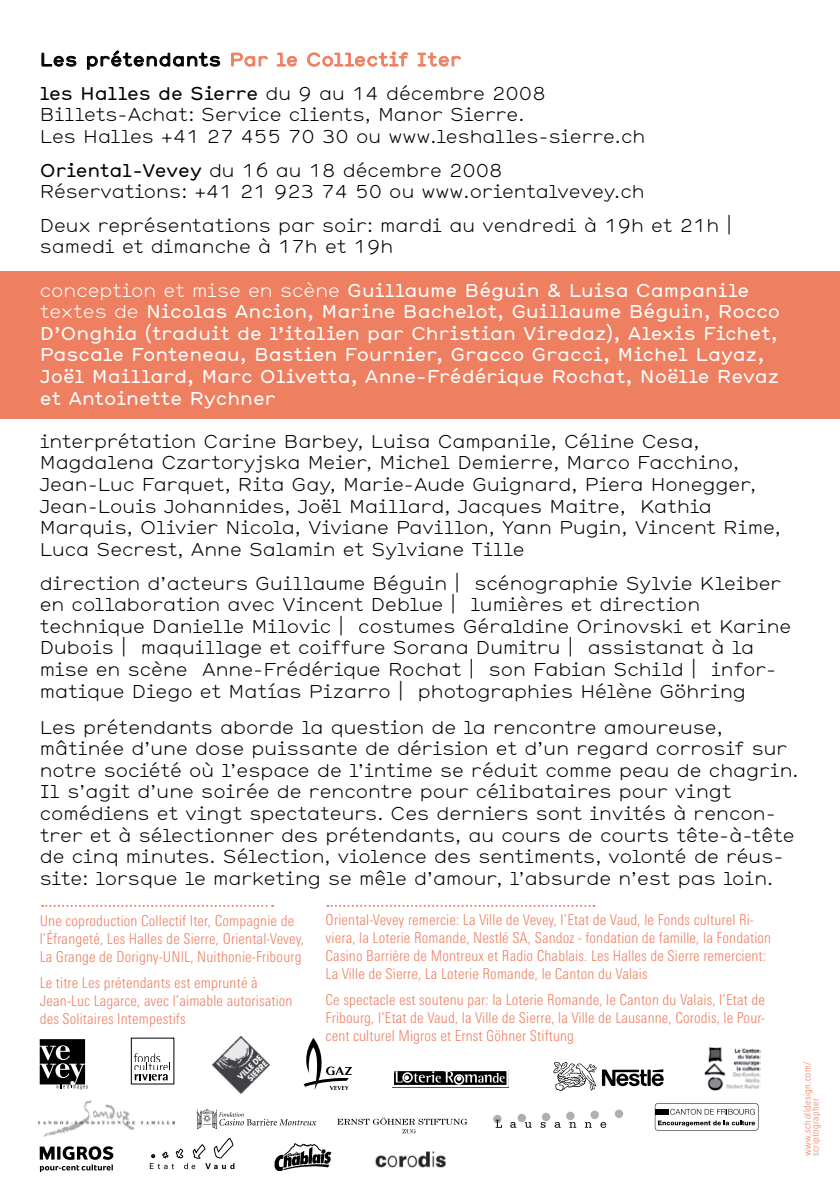
<style>
.page{position:relative;width:840px;height:1191px;background:#fff}
.page>*{position:absolute;margin:0;border:0;box-sizing:border-box;transform-origin:0 0}
.t1{font:300 18px/21.6px "Hermes";color:#000}
.t2{font:18px/21.6px "Hermes";color:#fff}
.t3{font:18px/33.6px "Hermes";letter-spacing:.03em;color:#000}
.t4{font:300 condensed 15px/18px "LT Univers";letter-spacing:.01em;color:#ee7f60}
.t5{font:300 condensed 10px/8px "LT Univers";letter-spacing:.04em;color:#ee7f60}
.s1{color:#ee7f60}
.s2{font-weight:300}
.s3{font-weight:400}
</style>
<div class="page">
<div style="left:0;top:271px;width:839px;height:147px;background:#ee7f60"></div>
<svg style="left:41px;top:52px;width:36px;height:15px"></svg>
<svg style="left:87px;top:50px;width:133px;height:20px"></svg>
<svg style="left:231px;top:52px;width:37px;height:15px"></svg>
<svg style="left:276px;top:52px;width:21px;height:15px"></svg>
<svg style="left:307px;top:51px;width:101px;height:16px"></svg>
<svg style="left:417px;top:52px;width:44px;height:15px"></svg>
<svg style="left:42px;top:905px;width:231px;height:2px"></svg>
<svg style="left:327px;top:905px;width:267px;height:2px"></svg>
<img style="left:39px;top:1100px;width:135px;height:36px">
<svg style="left:40px;top:1039px;width:48px;height:50px"></svg>
<svg style="left:394px;top:1071px;width:111px;height:13px"></svg>
<div style="left:391px;top:1068px;width:117px;height:19px;border:2px solid #fff"></div>
<svg style="left:394px;top:1071px;width:110px;height:11px"></svg>
<svg style="left:553px;top:1062px;width:110px;height:29px"></svg>
<svg style="left:274px;top:1143px;width:57px;height:28px"></svg>
<svg style="left:134px;top:1053px;width:36px;height:27px"></svg>
<svg style="left:150px;top:1138px;width:84px;height:31px"></svg>
<svg style="left:197px;top:1108px;width:119px;height:21px"></svg>
<svg style="left:40px;top:1146px;width:73px;height:26px"></svg>
<img style="left:375px;top:1151px;width:70px;height:16px">
<svg style="left:654px;top:1103px;width:104px;height:27px"></svg>
<div style="left:654px;top:1109px;width:14px;height:5px;background:#000"></div>
<img style="left:213px;top:1036px;width:57px;height:57px">
<img style="left:704px;top:1047px;width:56px;height:43px">
<svg style="left:303px;top:1038px;width:49px;height:52px"></svg>
<svg style="left:337px;top:1117px;width:130px;height:16px"></svg>
<svg style="left:492px;top:1114px;width:9px;height:9px"></svg>
<div style="left:517px;top:1113px;width:9px;height:9px;background:#aeafb2;border-radius:50%"></div>
<div style="left:541px;top:1112px;width:9px;height:9px;background:#aeafb2;border-radius:50%"></div>
<svg style="left:565px;top:1111px;width:9px;height:9px"></svg>
<div style="left:590px;top:1110px;width:8px;height:9px;background:#aeafb2;border-radius:50%"></div>
<div style="left:614px;top:1109px;width:9px;height:9px;background:#aeafb2;border-radius:50%"></div>
<svg style="left:495px;top:1119px;width:6px;height:8px"></svg>
<svg style="left:510px;top:1122px;width:6px;height:5px"></svg>
<svg style="left:524px;top:1122px;width:7px;height:5px"></svg>
<svg style="left:540px;top:1122px;width:5px;height:5px"></svg>
<svg style="left:554px;top:1122px;width:6px;height:5px"></svg>
<svg style="left:569px;top:1122px;width:7px;height:5px"></svg>
<svg style="left:584px;top:1122px;width:7px;height:5px"></svg>
<svg style="left:600px;top:1122px;width:6px;height:5px"></svg>
<p class="t3" style="left:40px;top:42px;width:507px">Les prétendants <span class="s1">Par le Collectif Iter<br></span>les Halles de Sierre <span class="s2">du 9 au 14 décembre 2008</span></p>
<p class="t1" style="left:40px;top:103px;width:606px">Billets-Achat: Service clients, Manor Sierre.<br>Les Halles +41 27 455 70 30 ou www.leshalles-sierre.ch</p>
<p class="t1" style="left:40px;top:159px;width:606px"><span class="s3">Oriental-Vevey</span> du 16 au 18 décembre 2008<br>Réservations: +41 21 923 74 50 ou www.orientalvevey.ch</p>
<p class="t1" style="left:40px;top:214px;width:693px">Deux représentations par soir: mardi au vendredi à 19h et 21h | samedi et dimanche à 17h et 19h</p>
<p class="t2" style="left:40px;top:278px;width:741px"><span class="s2">conception et mise en scène</span> Guillaume Béguin &amp; Luisa Campanile <span class="s2">textes de</span> Nicolas Ancion, Marine Bachelot, Guillaume Béguin, Rocco D’Onghia (traduit de l’italien par Christian Viredaz), Alexis Fichet, Pascale Fonteneau, Bastien Fournier, Gracco Gracci, Michel Layaz, Joël Maillard, Marc Olivetta, Anne-Frédérique Rochat, Noëlle Revaz et Antoinette Rychner</p>
<p class="t1" style="left:40px;top:430px;width:742px">interprétation Carine Barbey, Luisa Campanile, Céline Cesa, Magdalena Czartoryjska Meier, Michel Demierre, Marco Facchino, Jean-Luc Farquet, Rita Gay, Marie-Aude Guignard, Piera Honegger, Jean-Louis Johannides, Joël Maillard, Jacques Maitre, Kathia Marquis, Olivier Nicola, Viviane Pavillon, Yann Pugin, Vincent Rime, Luca Secrest, Anne Salamin et Sylviane Tille</p>
<p class="t1" style="left:40px;top:571px;width:752px">direction d’acteurs Guillaume Béguin | scénographie Sylvie Kleiber en collaboration avec Vincent Deblue | lumières et direction technique Danielle Milovic | costumes Géraldine Orinovski et Karine Dubois | maquillage et coiffure Sorana Dumitru | assistanat à la mise en scène Anne-Frédérique Rochat | son Fabian Schild | infor&shy;matique Diego et Matías Pizarro | photographies Hélène Göhring</p>
<p class="t1" style="left:40px;top:715px;width:760px">Les prétendants aborde la question de la rencontre amoureuse, mâtinée d’une dose puissante de dérision et d’un regard corrosif sur notre société où l’espace de l’intime se réduit comme peau de chagrin.<br>Il s’agit d’une soirée de rencontre pour célibataires pour vingt comédiens et vingt spectateurs. Ces derniers sont invités à rencon&shy;trer et à sélectionner des prétendants, au cours de courts tête-à-tête de cinq minutes. Sélection, violence des sentiments, volonté de réus&shy;site: lorsque le marketing se mêle d’amour, l’absurde n’est pas loin.</p>
<p class="t4" style="left:40px;top:911px;width:266px">Une coproduction Collectif Iter, Compagnie de l’Éfrangeté, Les Halles de Sierre, Oriental-Vevey,<br>La Grange de Dorigny-UNIL, Nuithonie-Fribourg</p>
<p class="t4" style="left:40px;top:973px;width:254px">Le titre Les prétendants est emprunté à<br>Jean-Luc Lagarce, avec l’aimable autorisation des Solitaires Intempestifs</p>
<p class="t4" style="left:325px;top:910px;width:447px">Oriental-Vevey remercie: La Ville de Vevey, l’Etat de Vaud, le Fonds culturel Ri&shy;viera, la Loterie Romande, Nestlé SA, Sandoz - fondation de famille, la Fondation Casino Barrière de Montreux et Radio Chablais. Les Halles de Sierre remercient:<br>La Ville de Sierre, La Loterie Romande, le Canton du Valais</p>
<p class="t4" style="left:325px;top:990px;width:441px;text-align:justify">Ce spectacle est soutenu par: la Loterie Romande, le Canton du Valais, l’Etat de Fribourg, l’Etat de Vaud, la Ville de Sierre, la Ville de Lausanne, Corodis, le Pour&shy;cent culturel Migros et Ernst Göhner Stiftung</p>
<p class="t5" style="left:802px;top:1156px;width:96px;rotate:-90deg">www.scholldesign.com/ scriptographer</p>
</div>
